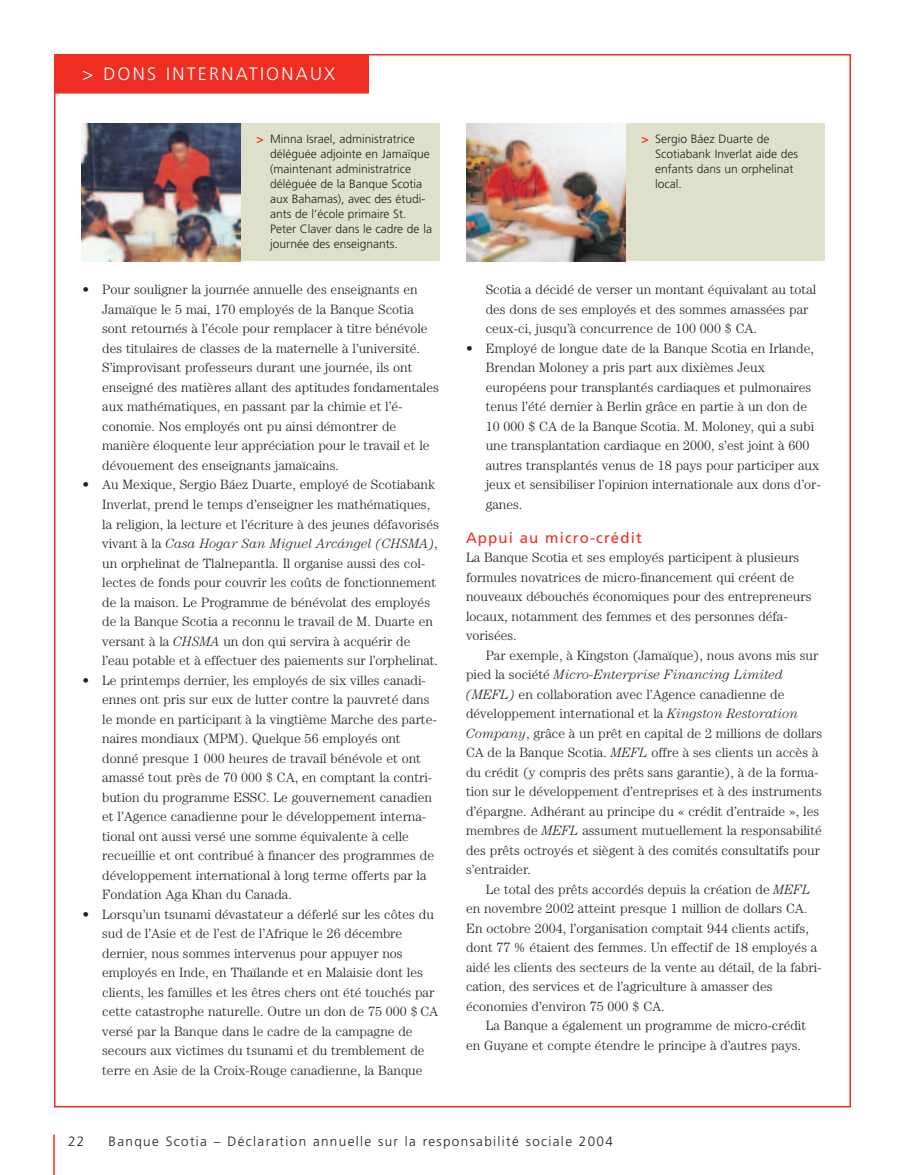
<style>
.page{position:relative;width:905px;height:1175px;background:#fff}
.page>*{position:absolute;margin:0;border:0;box-sizing:border-box;transform-origin:0 0}
.t1{font:300 18px "Frutiger";letter-spacing:.125em;color:#fff}
.t2{font:15px "Frutiger";letter-spacing:.075em;color:#ee2e22}
.t3{font:300 13.5px/19.5px "Century";color:#231f20}
.t4{font:300 13.5px "Frutiger";letter-spacing:.1em;color:#231f20}
.t5{font:300 12px/15px "Frutiger";color:#231f20}
.s1{font-weight:700;color:#ee2e22}
.s2{font-style:italic}
</style>
<div class="page">
<hr style="left:53px;top:1134px;width:2px;height:40px;background:#ee2e22">
<div style="left:55px;top:55px;width:313px;height:38px;background:#ee2e22"></div>
<div style="left:54px;top:54px;width:315px;height:40px;border:2px solid #ee2e22"></div>
<div style="left:178px;top:124px;width:262px;height:137px;background:#dee0cc"></div>
<img style="left:81px;top:124px;width:160px;height:137px">
<div style="left:563px;top:124px;width:261px;height:137px;background:#dee0cc"></div>
<img style="left:466px;top:124px;width:160px;height:137px">
<h1 class="t1" style="left:82px;top:67px;width:254px">&gt; DONS INTERNATIONAUX</h1>
<p class="t5" style="left:270px;top:132px;width:163px;text-indent:-14px"><span class="s1">&gt;</span> Minna Israel, administratrice déléguée adjointe en Jamaïque (maintenant administratrice déléguée de la Banque Scotia aux Bahamas), avec des étudi&shy;ants de l’école primaire St.<br>Peter Claver dans le cadre de la journée des enseignants.</p>
<p class="t5" style="left:655px;top:132px;width:144px;text-indent:-14px"><span class="s1">&gt;</span> Sergio Báez Duarte de<br>Scotiabank Inverlat aide des enfants dans un orphelinat local.</p>
<p class="t3" style="left:102px;top:281px;width:338px;text-indent:-20px">• Pour souligner la journée annuelle des enseignants en Jamaïque le 5 mai, 170 employés de la Banque Scotia sont retournés à l’école pour remplacer à titre bénévole des titulaires de classes de la maternelle à l’université.<br>S’improvisant professeurs durant une journée, ils ont enseigné des matières allant des aptitudes fondamentales aux mathématiques, en passant par la chimie et l’é&shy;conomie. Nos employés ont pu ainsi démontrer de manière éloquente leur appréciation pour le travail et le dévouement des enseignants jamaïcains.</p>
<p class="t3" style="left:102px;top:476px;width:338px;text-indent:-20px">• Au Mexique, Sergio Báez Duarte, employé de Scotiabank Inverlat, prend le temps d’enseigner les mathématiques, la religion, la lecture et l’écriture à des jeunes défavorisés vivant à la <span class="s2">Casa Hogar San Miguel Arcángel (CHSMA)</span>, un orphelinat de Tlalnepantla. Il organise aussi des col&shy;lectes de fonds pour couvrir les coûts de fonctionnement de la maison. Le Programme de bénévolat des employés de la Banque Scotia a reconnu le travail de M. Duarte en versant à la <span class="s2">CHSMA</span> un don qui servira à acquérir de l’eau potable et à effectuer des paiements sur l’orphelinat.</p>
<p class="t3" style="left:102px;top:671px;width:336px;text-indent:-20px">• Le printemps dernier, les employés de six villes canadi&shy;ennes ont pris sur eux de lutter contre la pauvreté dans le monde en participant à la vingtième Marche des parte&shy;naires mondiaux (MPM). Quelque 56 employés ont donné presque 1 000 heures de travail bénévole et ont amassé tout près de 70 000 $ CA, en comptant la contri&shy;bution du programme ESSC. Le gouvernement canadien et l’Agence canadienne pour le développement interna&shy;tional ont aussi versé une somme équivalente à celle recueillie et ont contribué à financer des programmes de développement international à long terme offerts par la Fondation Aga Khan du Canada.</p>
<p class="t3" style="left:102px;top:905px;width:337px;text-indent:-20px">• Lorsqu’un tsunami dévastateur a déferlé sur les côtes du sud de l’Asie et de l’est de l’Afrique le 26 décembre dernier, nous sommes intervenus pour appuyer nos employés en Inde, en Thaïlande et en Malaisie dont les clients, les familles et les êtres chers ont été touchés par cette catastrophe naturelle. Outre un don de 75 000 $ CA versé par la Banque dans le cadre de la campagne de secours aux victimes du tsunami et du tremblement de terre en Asie de la Croix-Rouge canadienne, la Banque</p>
<p class="t3" style="left:485px;top:281px;width:332px">Scotia a décidé de verser un montant équivalant au total des dons de ses employés et des sommes amassées par ceux-ci, jusqu’à concurrence de 100 000 $ CA.</p>
<p class="t3" style="left:485px;top:340px;width:337px;text-indent:-20px">• Employé de longue date de la Banque Scotia en Irlande, Brendan Moloney a pris part aux dixièmes Jeux européens pour transplantés cardiaques et pulmonaires tenus l’été dernier à Berlin grâce en partie à un don de 10 000 $ CA de la Banque Scotia. M. Moloney, qui a subi une transplantation cardiaque en 2000, s’est joint à 600 autres transplantés venus de 18 pays pour participer aux jeux et sensibiliser l’opinion internationale aux dons d’or&shy;ganes.</p>
<p class="t2" style="left:466px;top:531px;width:177px">Appui au micro-crédit</p>
<p class="t3" style="left:466px;top:549px;width:347px">La Banque Scotia et ses employés participent à plusieurs formules novatrices de micro-financement qui créent de nouveaux débouchés économiques pour des entrepreneurs locaux, notamment des femmes et des personnes défa&shy;vorisées.</p>
<p class="t3" style="left:466px;top:646px;width:357px;text-indent:20px">Par exemple, à Kingston (Jamaïque), nous avons mis sur pied la société <span class="s2">Micro-Enterprise Financing Limited (MEFL)</span> en collaboration avec l’Agence canadienne de développement international et la <span class="s2">Kingston Restoration Company</span>, grâce à un prêt en capital de 2 millions de dollars CA de la Banque Scotia. <span class="s2">MEFL</span> offre à ses clients un accès à du crédit (y compris des prêts sans garantie), à de la forma&shy;tion sur le développement d’entreprises et à des instruments d’épargne. Adhérant au principe du « crédit d’entraide », les membres de <span class="s2">MEFL</span> assument mutuellement la responsabilité des prêts octroyés et siègent à des comités consultatifs pour s’entraider.</p>
<p class="t3" style="left:466px;top:880px;width:357px;text-indent:20px">Le total des prêts accordés depuis la création de <span class="s2">MEFL </span>en novembre 2002 atteint presque 1 million de dollars CA.<br>En octobre 2004, l’organisation comptait 944 clients actifs, dont 77 % étaient des femmes. Un effectif de 18 employés a aidé les clients des secteurs de la vente au détail, de la fabri&shy;cation, des services et de l’agriculture à amasser des économies d’environ 75 000 $ CA.</p>
<p class="t3" style="left:466px;top:1017px;width:342px;text-indent:20px">La Banque a également un programme de micro-crédit en Guyane et compte étendre le principe à d’autres pays.</p>
<p class="t4" style="left:68px;top:1135px;width:18px">22</p>
<p class="t4" style="left:109px;top:1135px;width:506px">Banque Scotia – Déclaration annuelle sur la responsabilité sociale 2004</p>
</div>
